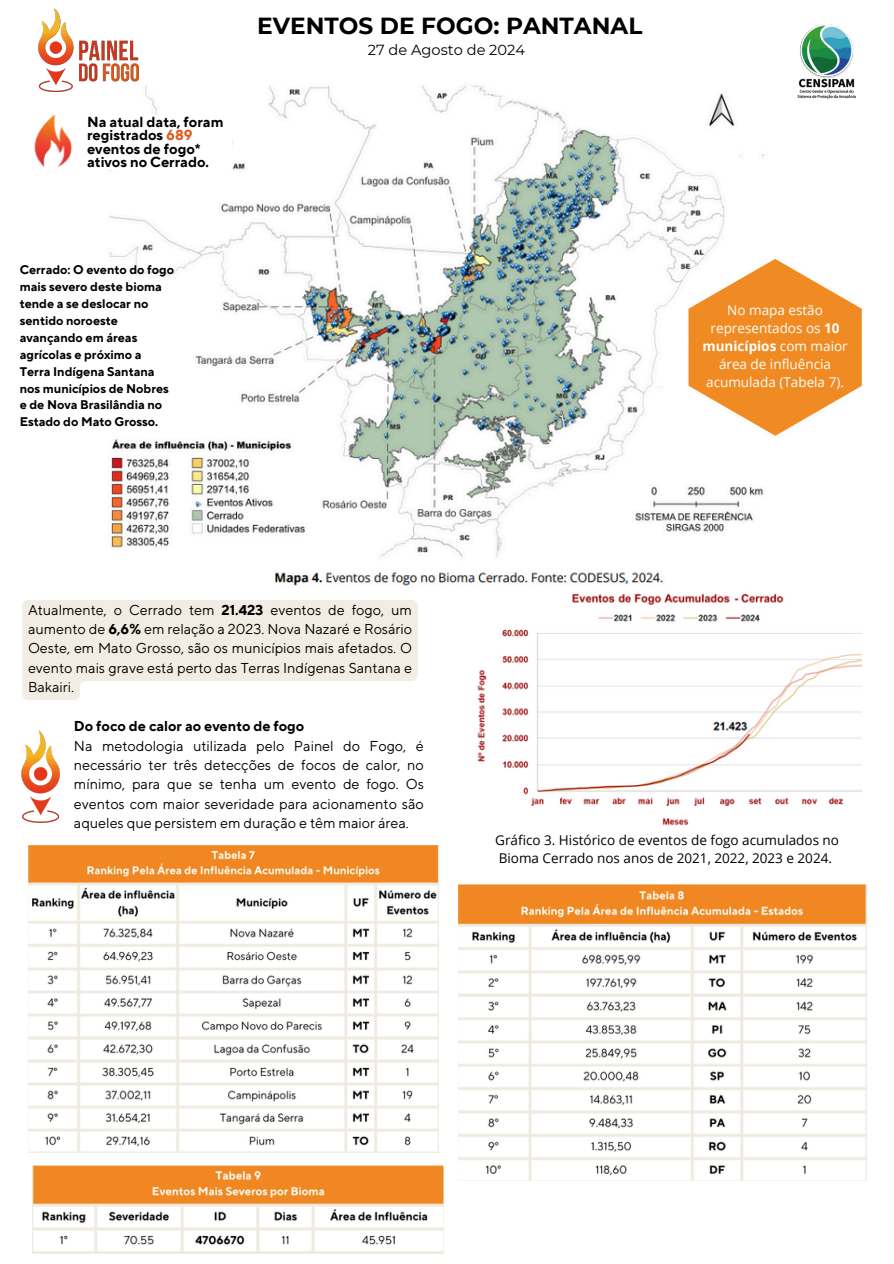
<style>
.page{position:relative;width:894px;height:1264px;background:#fff}
.page>*{position:absolute;margin:0;border:0;box-sizing:border-box;transform-origin:0 0}
.t1{font:700 23.25px "Montserrat";color:#000}
.t2{font:14.55px "Montserrat";color:#000}
.t3{font:700 14.4px/13.5px "TT Norms Pro";color:#000}
.t4{font:14.25px/19.4px "TT Norms Pro";color:#000}
.t5{font:13.5px/18px "Open Sans";color:#000}
.t6{font:13.5px/18px "Open Sans";color:#fff;text-align:center}
.t7{font:700 12.45px/16.8px "TT Norms Pro";color:#000}
.s1{color:#e05b1d}
.s2{font-weight:700}
</style>
<div class="page">
<img style="left:109px;top:85px;width:753px;height:501px">
<img style="left:21px;top:730px;width:39px;height:93px">
<img style="left:38px;top:8px;width:115px;height:84px">
<svg style="left:688px;top:259px;width:173px;height:176px"></svg>
<img style="left:787px;top:24px;width:75px;height:81px">
<div style="left:26px;top:115px;width:205px;height:55px;background:#fff"></div>
<img style="left:34px;top:114px;width:39px;height:54px">
<img style="left:477px;top:593px;width:384px;height:233px">
<img style="left:28px;top:845px;width:411px;height:307px">
<img style="left:458px;top:884px;width:408px;height:296px">
<img style="left:32px;top:1165px;width:411px;height:88px">
<svg style="left:22px;top:600px;width:395px;height:100px"></svg>
<p class="t3" style="left:87px;top:116px;width:138px">Na atual data, foram registrados <span class="s1">689 </span>eventos de fogo* ativos no Cerrado.</p>
<h3 class="t1" style="left:257px;top:12px;width:386px">EVENTOS DE FOGO: PANTANAL</h3>
<h3 class="t2" style="left:367px;top:41px;width:159px">27 de Agosto de 2024</h3>
<p class="t7" style="left:20px;top:262px;width:156px">Cerrado: O evento do fogo mais severo deste bioma tende a se deslocar no sentido noroeste avançando em áreas agrícolas e próximo a<br>Terra Indígena Santana nos municípios de Nobres e de Nova Brasilândia no<br>Estado do Mato Grosso.</p>
<p class="t6" style="left:702px;top:301px;width:147px">No mapa estão representados os <span class="s2">10 municípios</span> com maior área de influência acumulada (Tabela 7).</p>
<p class="t4" style="left:28px;top:601px;width:385px;text-align:justify">Atualmente, o Cerrado tem <span class="s2">21.423</span> eventos de fogo, um aumento de <span class="s2">6,6%</span> em relação a 2023. Nova Nazaré e Rosário Oeste, em Mato Grosso, são os municípios mais afetados. O evento mais grave está perto das Terras Indígenas Santana e Bakairi.</p>
<p class="t4" style="left:74px;top:717px;width:351px"><span class="s2">Do foco de calor ao evento de fogo<br></span>Na metodologia utilizada pelo Painel do Fogo, é necessário ter três detecções de focos de calor, no mínimo, para que se tenha um evento de fogo. Os eventos com maior severidade para acionamento são aqueles que persistem em duração e têm maior área.</p>
<h3 class="t5" style="left:495px;top:831px;width:345px">Gráfico 3. Histórico de eventos de fogo acumulados no<br>Bioma Cerrado nos anos de 2021, 2022, 2023 e 2024.</h3>
</div>
